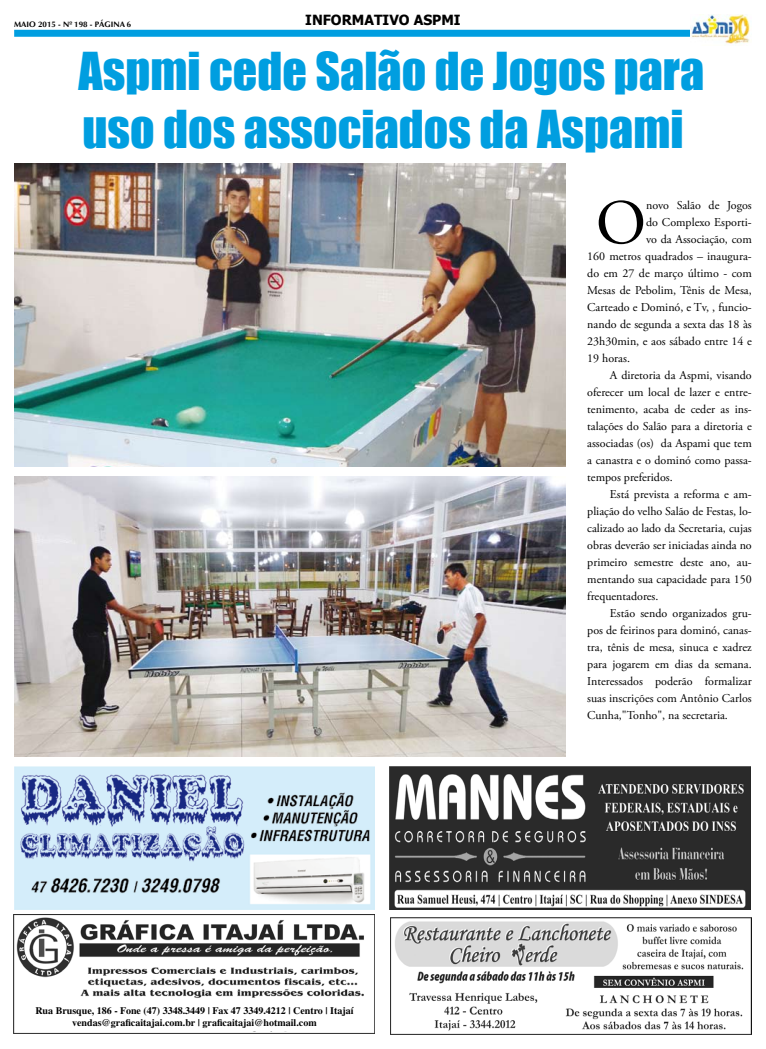
<style>
.page{position:relative;width:766px;height:1049px;background:#fff}
.page>*{position:absolute;margin:0;border:0;box-sizing:border-box;transform-origin:0 0}
.t1{font:63.3px "Adobe Garamond Pro";color:#000}
.t2{font:48px/57.6px "Impact";color:#009ee0}
.t3{font:700 14px "Tahoma";color:#000}
.t4{font:12px "Adobe Garamond Pro";color:#000}
.t5{font:700 10px/12px "Times";color:#000;text-align:center}
.t6{font:700 8px "Ottawa";color:#000}
</style>
<div class="page">
<div style="left:14px;top:30px;width:737px;height:7px;background:#009ee0"></div>
<img style="left:690px;top:14px;width:61px;height:30px">
<img style="left:14px;top:767px;width:360px;height:142px">
<img style="left:390px;top:917px;width:361px;height:118px">
<img style="left:14px;top:914px;width:361px;height:119px">
<div style="left:18px;top:1001px;width:353px;height:29px;background:#fff"></div>
<img style="left:14px;top:164px;width:552px;height:302px">
<img style="left:14px;top:477px;width:552px;height:280px">
<img style="left:390px;top:767px;width:360px;height:142px">
<p class="t6" style="left:14px;top:20px;width:119px">MAIO 2015 - Nº 198 - PÁGINA 6</p>
<p class="t3" style="left:305px;top:10px;width:157px">INFORMATIVO ASPMI</p>
<h2 class="t2" style="left:78px;top:41px;width:627px">Aspmi cede Salão de Jogos para uso dos associados da Aspami</h2>
<p class="t5" style="left:35px;top:1004px;width:319px">Rua Brusque, 186 - Fone (47) 3348.3449 | Fax 47 3349.4212 | Centro | Itajaí vendas@graficaitajai.com.br | graficaitajai@hotmail.com</p>
<h1 class="t1" style="left:595px;top:185px;width:52px">O</h1>
<p class="t4" style="left:646px;top:198px;width:107px">novo Salão de Jogos</p>
<p class="t4" style="left:646px;top:215px;width:107px">do Complexo Esporti-</p>
<p class="t4" style="left:646px;top:232px;width:107px">vo da Associação, com</p>
<p class="t4" style="left:587px;top:249px;width:166px">160 metros quadrados – inaugura-</p>
<p class="t4" style="left:587px;top:266px;width:166px">do em 27 de março último - com</p>
<p class="t4" style="left:587px;top:283px;width:166px">Mesas de Pebolim, Tênis de Mesa,</p>
<p class="t4" style="left:587px;top:300px;width:166px">Carteado e Dominó, e Tv, , funcio-</p>
<p class="t4" style="left:587px;top:317px;width:166px">nando de segunda a sexta das 18 às</p>
<p class="t4" style="left:587px;top:334px;width:166px">23h30min, e aos sábado entre 14 e</p>
<p class="t4" style="left:587px;top:351px;width:44px">19 horas.</p>
<p class="t4" style="left:609px;top:368px;width:143px">A diretoria da Aspmi, visando</p>
<p class="t4" style="left:587px;top:385px;width:166px">oferecer um local de lazer e entre-</p>
<p class="t4" style="left:587px;top:402px;width:166px">tenimento, acaba de ceder as ins-</p>
<p class="t4" style="left:587px;top:419px;width:166px">talações do Salão para a diretoria e</p>
<p class="t4" style="left:587px;top:436px;width:166px">associadas (os) da Aspami que tem</p>
<p class="t4" style="left:587px;top:453px;width:166px">a canastra e o dominó como passa-</p>
<p class="t4" style="left:587px;top:470px;width:87px">tempos preferidos.</p>
<p class="t4" style="left:609px;top:487px;width:143px">Está prevista a reforma e am-</p>
<p class="t4" style="left:587px;top:504px;width:166px">pliação do velho Salão de Festas, lo-</p>
<p class="t4" style="left:587px;top:521px;width:166px">calizado ao lado da Secretaria, cujas</p>
<p class="t4" style="left:587px;top:538px;width:166px">obras deverão ser iniciadas ainda no</p>
<p class="t4" style="left:587px;top:555px;width:166px">primeiro semestre deste ano, au-</p>
<p class="t4" style="left:587px;top:572px;width:166px">mentando sua capacidade para 150</p>
<p class="t4" style="left:587px;top:589px;width:73px">frequentadores.</p>
<p class="t4" style="left:609px;top:606px;width:143px">Estão sendo organizados gru-</p>
<p class="t4" style="left:587px;top:623px;width:166px">pos de feirinos para dominó, canas-</p>
<p class="t4" style="left:587px;top:640px;width:166px">tra, tênis de mesa, sinuca e xadrez</p>
<p class="t4" style="left:587px;top:657px;width:166px">para jogarem em dias da semana.</p>
<p class="t4" style="left:587px;top:674px;width:166px">Interessados poderão formalizar</p>
<p class="t4" style="left:587px;top:691px;width:166px">suas inscrições com Antônio Carlos</p>
<p class="t4" style="left:587px;top:708px;width:142px">Cunha,"Tonho", na secretaria.</p>
</div>
